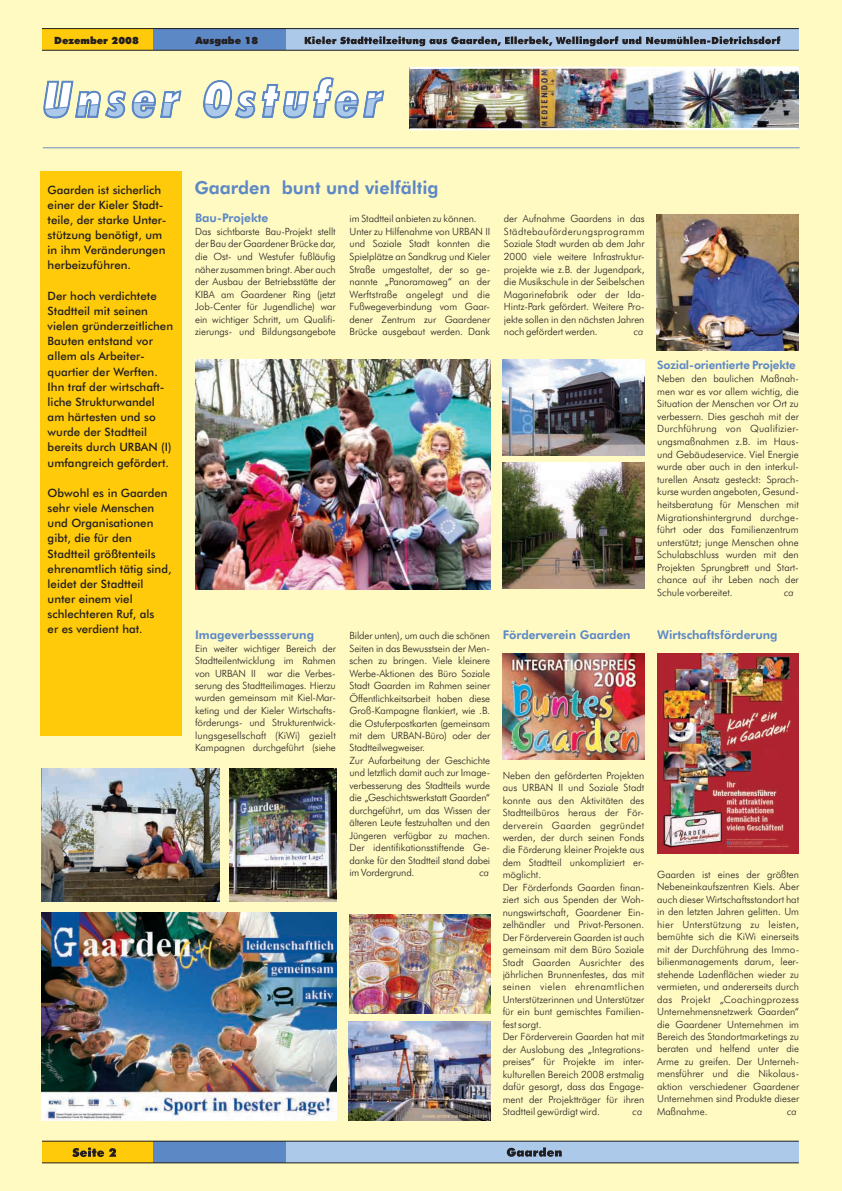
<style>
.page{position:relative;width:842px;height:1191px;background:#fffac1}
.page>*{position:absolute;margin:0;border:0;box-sizing:border-box;transform-origin:0 0}
.t1{font:18px "Futura Hv BT";color:#5d88c6}
.t2{font:12px "Futura Hv BT";color:#5d88c6}
.t3{font:11.6px "Futura Hv BT";letter-spacing:-.01em;color:#5d88c6}
.t4{font:11.5px/15.2px "Futura Md BT";color:#231f20}
.t5{font:10px/12.5px "Futura Lt BT";letter-spacing:-.005em;color:#231f20;text-align:justify}
.t6{font:10px "Futura Lt BT";letter-spacing:.04em;color:#231f20}
.t7{font:10px "Futura X Blk BT";color:#231f20}
.t8{font:italic 10px "Futura Lt BT";color:#231f20}
</style>
<div class="page">
<div style="left:236px;top:29px;width:563px;height:21px;background:#acc9e9"></div>
<div style="left:42px;top:29px;width:132px;height:21px;background:#feca0a"></div>
<div style="left:153px;top:29px;width:132px;height:21px;background:#5d88c6"></div>
<hr style="left:42px;top:28px;width:757px;height:1px;background:#231f20">
<hr style="left:42px;top:50px;width:757px;height:1px;background:#231f20">
<img style="left:410px;top:70px;width:389px;height:57px">
<svg style="left:305px;top:36px;width:475px;height:10px"></svg>
<div style="left:236px;top:1141px;width:563px;height:22px;background:#acc9e9"></div>
<div style="left:42px;top:1141px;width:132px;height:22px;background:#feca0a"></div>
<div style="left:153px;top:1141px;width:132px;height:22px;background:#5d88c6"></div>
<hr style="left:42px;top:1141px;width:757px;height:1px;background:#231f20">
<hr style="left:42px;top:1162px;width:757px;height:1px;background:#231f20">
<svg style="left:507px;top:1147px;width:55px;height:10px"></svg>
<svg style="left:72px;top:1147px;width:44px;height:10px"></svg>
<hr style="left:43px;top:147px;width:757px;height:1px;background:#6c8bc6">
<div style="left:40px;top:171px;width:142px;height:565px;background:#feca0a"></div>
<svg style="left:43px;top:77px;width:342px;height:42px"></svg>
<svg style="left:409px;top:66px;width:390px;height:4px;background:#e7e5da"></svg>
<svg style="left:409px;top:127px;width:390px;height:4px"></svg>
<img style="left:503px;top:360px;width:141px;height:96px">
<img style="left:657px;top:214px;width:141px;height:136px">
<img style="left:503px;top:653px;width:141px;height:106px">
<img style="left:42px;top:912px;width:295px;height:209px">
<img style="left:195px;top:359px;width:296px;height:230px">
<img style="left:503px;top:462px;width:141px;height:126px">
<img style="left:229px;top:768px;width:108px;height:133px">
<img style="left:42px;top:768px;width:177px;height:134px">
<img style="left:657px;top:653px;width:142px;height:200px">
<img style="left:349px;top:914px;width:141px;height:100px">
<img style="left:349px;top:1022px;width:141px;height:99px">
<p class="t7" style="left:54px;top:37px;width:86px">Dezember 2008</p>
<p class="t7" style="left:196px;top:36px;width:64px">Ausgabe 18</p>
<p class="t4" style="left:48px;top:183px;width:120px">Gaarden ist sicherlich einer der Kieler Stadt&shy;teile, der starke Unter&shy;stützung benötigt, um in ihm Veränderungen herbeizuführen.</p>
<p class="t4" style="left:48px;top:289px;width:127px">Der hoch verdichtete<br>Stadtteil mit seinen vielen gründerzeitlichen<br>Bauten entstand vor allem als Arbeiter&shy;quartier der Werften.<br>Ihn traf der wirtschaft&shy;liche Strukturwandel am härtesten und so wurde der Stadtteil bereits durch URBAN (I) umfangreich gefördert.</p>
<p class="t4" style="left:48px;top:486px;width:125px">Obwohl es in Gaarden sehr viele Menschen und Organisationen gibt, die für den<br>Stadtteil größtenteils ehrenamtlich tätig sind, leidet der Stadtteil unter einem viel schlechteren Ruf, als<br>er es verdient hat.</p>
<p class="t1" style="left:194px;top:181px;width:246px">Gaarden bunt und vielfältig</p>
<p class="t5" style="left:350px;top:213px;width:129px">im Stadtteil anbieten zu können.</p>
<p class="t5" style="left:504px;top:213px;width:142px">der Aufnahme Gaardens in das</p>
<p class="t5" style="left:195px;top:226px;width:142px">Das sichtbarste Bau-Projekt stellt</p>
<p class="t5" style="left:350px;top:226px;width:142px">Unter zu Hilfenahme von URBAN II</p>
<p class="t6" style="left:504px;top:227px;width:142px">Städtebauförderungsprogramm</p>
<p class="t5" style="left:195px;top:238px;width:142px">der Bau der Gaardener Brücke dar,</p>
<p class="t5" style="left:350px;top:238px;width:142px">und Soziale Stadt konnten die</p>
<p class="t5" style="left:504px;top:238px;width:142px">Soziale Stadt wurden ab dem Jahr</p>
<p class="t5" style="left:195px;top:251px;width:142px">die Ost- und Westufer fußläufig</p>
<p class="t5" style="left:350px;top:251px;width:142px">Spielplätze an Sandkrug und Kieler</p>
<p class="t5" style="left:504px;top:251px;width:142px">2000 viele weitere Infrastruktur-</p>
<p class="t5" style="left:195px;top:264px;width:142px">näher zusammen bringt. Aber auch</p>
<p class="t5" style="left:350px;top:264px;width:142px">Straße umgestaltet, der so ge-</p>
<p class="t5" style="left:504px;top:264px;width:142px">projekte wie z.B. der Jugendpark,</p>
<p class="t5" style="left:195px;top:276px;width:142px">der Ausbau der Betriebsstätte der</p>
<p class="t5" style="left:350px;top:276px;width:142px">nannte „Panoramaweg“ an der</p>
<p class="t5" style="left:504px;top:276px;width:142px">die Musikschule in der Seibelschen</p>
<p class="t5" style="left:195px;top:289px;width:142px">KIBA am Gaardener Ring (jetzt</p>
<p class="t5" style="left:350px;top:289px;width:142px">Werftstraße angelegt und die</p>
<p class="t5" style="left:504px;top:289px;width:142px">Magarinefabrik oder der Ida-</p>
<p class="t5" style="left:195px;top:301px;width:142px">Job-Center für Jugendliche) war</p>
<p class="t5" style="left:350px;top:301px;width:142px">Fußwegeverbindung vom Gaar-</p>
<p class="t5" style="left:504px;top:301px;width:142px">Hintz-Park gefördert. Weitere Pro-</p>
<p class="t5" style="left:195px;top:314px;width:142px">ein wichtiger Schritt, um Qualifi-</p>
<p class="t5" style="left:350px;top:314px;width:142px">dener Zentrum zur Gaardener</p>
<p class="t5" style="left:504px;top:314px;width:142px">jekte sollen in den nächsten Jahren</p>
<p class="t5" style="left:195px;top:327px;width:142px">zierungs- und Bildungsangebote</p>
<p class="t5" style="left:350px;top:327px;width:142px">Brücke ausgebaut werden. Dank</p>
<p class="t5" style="left:504px;top:327px;width:95px">noch gefördert werden.</p>
<p class="t8" style="left:634px;top:328px;width:11px">ca</p>
<p class="t2" style="left:195px;top:213px;width:75px">Bau-Projekte</p>
<p class="t3" style="left:657px;top:360px;width:140px">Sozial-orientierte Projekte</p>
<p class="t5" style="left:657px;top:373px;width:143px">Neben den baulichen Maßnah&shy;men war es vor allem wichtig, die Situation der Menschen vor Ort zu verbessern. Dies geschah mit der Durchführung von Qualifizier&shy;ungsmaßnahmen z.B. im Haus&shy;und Gebäudeservice. Viel Energie wurde aber auch in den interkul&shy;turellen Ansatz gesteckt: Sprach&shy;kurse wurden angeboten, Gesund&shy;heitsberatung für Menschen mit Migrationshintergrund durchge&shy;führt oder das Familienzentrum unterstützt; junge Menschen ohne Schulabschluss wurden mit den Projekten Sprungbrett und Start&shy;chance auf ihr Leben nach der Schule vorbereitet.</p>
<p class="t8" style="left:784px;top:588px;width:11px">ca</p>
<p class="t2" style="left:195px;top:630px;width:120px">Imageverbessserung</p>
<p class="t5" style="left:349px;top:630px;width:142px">Bilder unten), um auch die schönen</p>
<p class="t2" style="left:503px;top:630px;width:130px">Förderverein Gaarden</p>
<p class="t2" style="left:657px;top:630px;width:122px">Wirtschaftsförderung</p>
<p class="t5" style="left:195px;top:643px;width:142px">Ein weiter wichtiger Bereich der</p>
<p class="t5" style="left:349px;top:643px;width:142px">Seiten in das Bewusstsein der Men-</p>
<p class="t5" style="left:195px;top:655px;width:142px">Stadtteilentwicklung im Rahmen</p>
<p class="t5" style="left:349px;top:655px;width:142px">schen zu bringen. Viele kleinere</p>
<p class="t5" style="left:195px;top:668px;width:142px">von URBAN II war die Verbes-</p>
<p class="t5" style="left:349px;top:668px;width:142px">Werbe-Aktionen des Büro Soziale</p>
<p class="t5" style="left:195px;top:680px;width:142px">serung des Stadtteilimages. Hierzu</p>
<p class="t5" style="left:349px;top:680px;width:142px">Stadt Gaarden im Rahmen seiner</p>
<p class="t5" style="left:195px;top:693px;width:142px">wurden gemeinsam mit Kiel-Mar-</p>
<p class="t5" style="left:349px;top:693px;width:142px">Öffentlichkeitsarbeit haben diese</p>
<p class="t5" style="left:195px;top:705px;width:142px">keting und der Kieler Wirtschafts-</p>
<p class="t5" style="left:349px;top:705px;width:142px">Groß-Kampagne flankiert, wie .B.</p>
<p class="t5" style="left:195px;top:718px;width:142px">förderungs- und Strukturentwick-</p>
<p class="t5" style="left:349px;top:718px;width:142px">die Ostuferpostkarten (gemeinsam</p>
<p class="t5" style="left:195px;top:730px;width:142px">lungsgesellschaft (KiWi) gezielt</p>
<p class="t5" style="left:349px;top:730px;width:142px">mit dem URBAN-Büro) oder der</p>
<p class="t5" style="left:195px;top:742px;width:142px">Kampagnen durchgeführt (siehe</p>
<p class="t5" style="left:349px;top:743px;width:142px;text-align:left">Stadtteilwegweiser.<br>Zur Aufarbeitung der Geschichte und letztlich damit auch zur Image&shy;verbesserung des Stadtteils wurde die „Geschichtswerkstatt Gaarden“ durchgeführt, um das Wissen der älteren Leute festzuhalten und den<br>Jüngeren verfügbar zu machen.<br>Der identifikationsstiftende Ge&shy;danke für den Stadtteil stand dabei im Vordergrund.</p>
<p class="t5" style="left:503px;top:770px;width:143px;text-align:left">Neben den geförderten Projekten aus URBAN II und Soziale Stadt konnte aus den Aktivitäten des<br>Stadtteilbüros heraus der För&shy;derverein Gaarden gegründet werden, der durch seinen Fonds die Förderung kleiner Projekte aus dem Stadtteil unkompliziert er&shy;möglicht.<br>Der Förderfonds Gaarden finan&shy;ziert sich aus Spenden der Woh&shy;nungswirtschaft, Gaardener Ein&shy;zelhändler und Privat-Personen.<br>Der Förderverein Gaarden ist auch gemeinsam mit dem Büro Soziale<br>Stadt Gaarden Ausrichter des jährlichen Brunnenfestes, das mit seinen vielen ehrenamtlichen<br>Unterstützerinnen und Unterstützer für ein bunt gemischtes Familien&shy;fest sorgt.<br>Der Förderverein Gaarden hat mit der Auslobung des „Integrations&shy;preises“ für Projekte im inter&shy;kulturellen Bereich 2008 erstmalig dafür gesorgt, dass das Engage&shy;ment der Projektträger für ihren<br>Stadtteil gewürdigt wird.</p>
<p class="t8" style="left:479px;top:868px;width:11px">ca</p>
<p class="t5" style="left:657px;top:869px;width:144px">Gaarden ist eines der größten Nebeneinkaufszentren Kiels. Aber auch dieser Wirtschaftsstandort hat in den letzten Jahren gelitten. Um hier Unterstützung zu leisten, bemühte sich die KiWi einerseits mit der Durchführung des Immo&shy;bilienmanagements darum, leer&shy;stehende Ladenflächen wieder zu vermieten, und andererseits durch das Projekt „Coachingprozess Unternehmensnetzwerk Gaarden“ die Gaardener Unternehmen im Bereich des Standortmarketings zu beraten und helfend unter die Arme zu greifen. Der Unterneh&shy;mensführer und die Nikolaus&shy;aktion verschiedener Gaardener Unternehmen sind Produkte dieser Maßnahme.</p>
<p class="t8" style="left:787px;top:1107px;width:11px">ca</p>
<p class="t8" style="left:633px;top:1107px;width:11px">ca</p>
</div>
